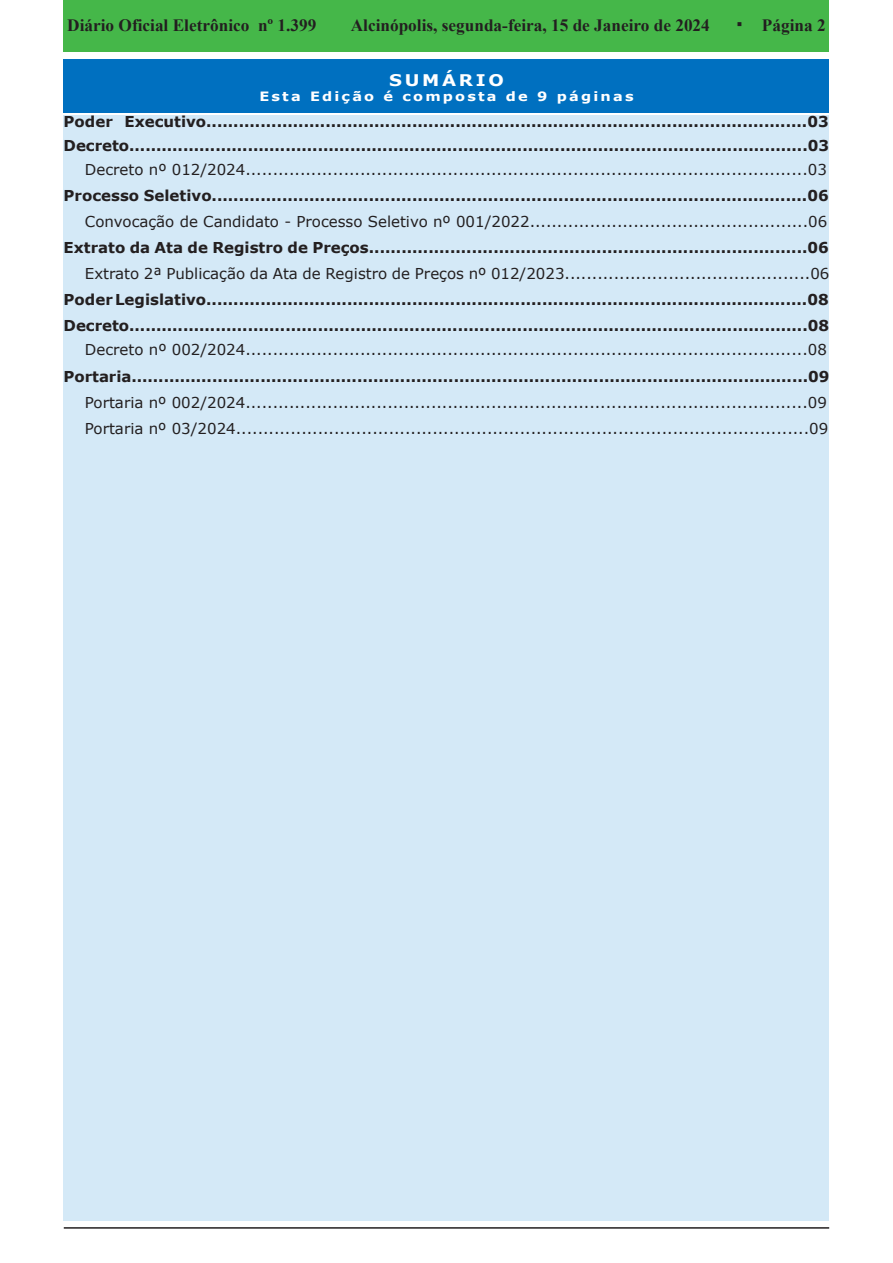
<style>
.page{position:relative;width:893px;height:1263px;background:#fff}
.page>*{position:absolute;margin:0;border:0;box-sizing:border-box;transform-origin:0 0}
.t1{font:700 17.25px "Times New Roman";color:#231f20}
.t2{font:700 16.05px "Verdana";letter-spacing:.15em;color:#fff;scale:1.13 1}
.t3{font:700 15px "Verdana";color:#231f20}
.t4{font:15px "Verdana";color:#231f20}
.t5{font:700 12.9px "Verdana";letter-spacing:.15em;color:#fff;scale:1.13 1}
.s1{font-family:"Verdana";font-size:21px}
</style>
<div class="page">
<div style="left:64px;top:0;width:765px;height:51px;background:#45b749"></div>
<hr style="left:64px;top:1227px;width:765px;height:2px;background:#231f20">
<div style="left:64px;top:60px;width:765px;height:53px;background:#0070c0"></div>
<div style="left:64px;top:115px;width:765px;height:1105px;background:#d4e9f7"></div>
<p class="t1" style="left:67px;top:13px;width:251px">Diário Oficial Eletrônico nº 1.399</p>
<p class="t1" style="left:351px;top:13px;width:476px">Alcinópolis, segunda-feira, 15 de Janeiro de 2024 <span class="s1">·</span> Página 2</p>
<p class="t2" style="left:389px;top:69px;width:103px">SUMÁRIO</p>
<p class="t5" style="left:259px;top:87px;width:333px">Esta Edição é composta de 9 páginas</p>
<p class="t3" style="left:64px;top:111px;width:767px">Poder Executivo...............................................................................................................03</p>
<p class="t3" style="left:64px;top:135px;width:767px">Decreto..............................................................................................................................03</p>
<p class="t4" style="left:85px;top:159px;width:743px">Decreto nº 012/2024.......................................................................................................03</p>
<p class="t3" style="left:64px;top:185px;width:767px">Processo Seletivo..............................................................................................................06</p>
<p class="t4" style="left:85px;top:211px;width:744px">Convocação de Candidato - Processo Seletivo nº 001/2022...................................................06</p>
<p class="t3" style="left:64px;top:237px;width:767px">Extrato da Ata de Registro de Preços.................................................................................06</p>
<p class="t4" style="left:85px;top:263px;width:746px">Extrato 2ª Publicação da Ata de Registro de Preços nº 012/2023.............................................06</p>
<p class="t3" style="left:64px;top:289px;width:767px">Poder Legislativo...............................................................................................................08</p>
<p class="t3" style="left:64px;top:315px;width:767px">Decreto..............................................................................................................................08</p>
<p class="t4" style="left:85px;top:340px;width:743px">Decreto nº 002/2024.......................................................................................................08</p>
<p class="t3" style="left:64px;top:365px;width:767px">Portaria..............................................................................................................................09</p>
<p class="t4" style="left:85px;top:392px;width:743px">Portaria nº 002/2024.......................................................................................................09</p>
<p class="t4" style="left:85px;top:418px;width:745px">Portaria nº 03/2024.........................................................................................................09</p>
</div>
